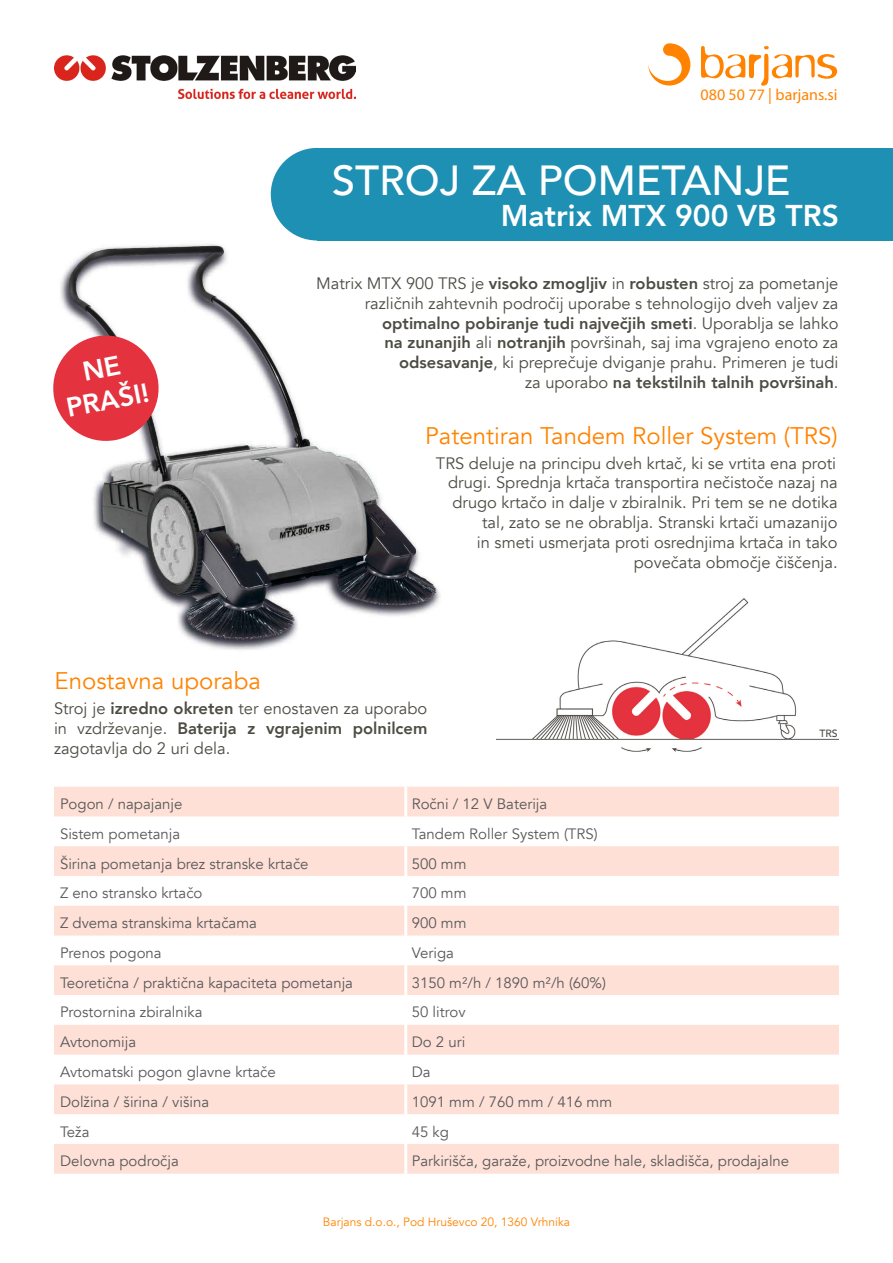
<style>
.page{position:relative;width:893px;height:1263px;background:#fff}
.page>*{position:absolute;margin:0;border:0;box-sizing:border-box;transform-origin:0 0}
.t1{font:500 42px "Avenir";color:#fff}
.t2{font:800 30px "Avenir";color:#fff}
.t3{font:800 27px/32.4px "Avenir";color:#fff;text-align:center}
.t4{font:24px "Avenir";color:#ff8300}
.t5{font:16.5px/19.8px "Avenir";color:#4d4c44;text-align:right}
.t6{font:16.05px "Myriad Pro";color:#ff8300}
.t7{font:15px "Avenir";color:#58595b}
.t8{font:12px "Avenir";color:#ff8300}
.t9{font:500 10.5px "Avenir";color:#4d4c44}
.s1{font-weight:800}
</style>
<div class="page">
<img style="left:60px;top:229px;width:405px;height:421px">
<div style="left:271px;top:148px;width:92px;height:92px;background:#1e90b3;border-radius:50%"></div>
<div style="left:317px;top:148px;width:576px;height:92px;background:#1e90b3"></div>
<svg style="left:648px;top:43px;width:42px;height:43px"></svg>
<svg style="left:701px;top:46px;width:136px;height:40px"></svg>
<img style="left:54px;top:55px;width:302px;height:44px">
<svg style="left:54px;top:787px;width:785px;height:387px;fill:#ffe0d7"></svg>
<hr style="left:404px;top:787px;width:3px;height:29px;background:#fff">
<hr style="left:404px;top:816px;width:3px;height:30px;background:#fff">
<hr style="left:404px;top:846px;width:3px;height:30px;background:#fff">
<hr style="left:404px;top:876px;width:3px;height:30px;background:#fff">
<hr style="left:404px;top:906px;width:3px;height:29px;background:#fff">
<hr style="left:404px;top:935px;width:3px;height:30px;background:#fff">
<hr style="left:404px;top:965px;width:3px;height:30px;background:#fff">
<hr style="left:404px;top:995px;width:3px;height:30px;background:#fff">
<hr style="left:404px;top:1025px;width:3px;height:29px;background:#fff">
<hr style="left:404px;top:1054px;width:3px;height:30px;background:#fff">
<hr style="left:404px;top:1084px;width:3px;height:30px;background:#fff">
<hr style="left:404px;top:1114px;width:3px;height:30px;background:#fff">
<hr style="left:404px;top:1144px;width:3px;height:30px;background:#fff">
<img style="left:496px;top:598px;width:343px;height:154px">
<svg style="left:53px;top:331px;width:110px;height:114px"></svg>
<p class="t6" style="left:701px;top:85px;width:139px">080 50 77 | barjans.si</p>
<h3 class="t3" style="left:57px;top:360px;width:85px;rotate:-11deg">NE<br>PRAŠI!</h3>
<h3 class="t4" style="left:55px;top:667px;width:208px">Enostavna uporaba</h3>
<h1 class="t1" style="left:332px;top:144px;width:460px">STROJ ZA POMETANJE</h1>
<h2 class="t2" style="left:501px;top:192px;width:340px">Matrix MTX 900 VB TRS</h2>
<p class="t5" style="left:316px;top:274px;width:524px">Matrix MTX 900 TRS je <span class="s1">visoko zmogljiv</span> in <span class="s1">robusten</span> stroj za pometanje različnih zahtevnih področij uporabe s tehnologijo dveh valjev za <span class="s1">optimalno pobiranje tudi največjih smeti</span>. Uporablja se lahko<br><span class="s1">na zunanjih</span> ali <span class="s1">notranjih</span> površinah, saj ima vgrajeno enoto za <span class="s1">odsesavanje</span>, ki preprečuje dviganje prahu. Primeren je tudi<br>za uporabo <span class="s1">na tekstilnih talnih površinah</span>.</p>
<h3 class="t4" style="left:425px;top:421px;width:414px">Patentiran Tandem Roller System (TRS)</h3>
<p class="t5" style="left:436px;top:453px;width:403px">TRS deluje na principu dveh krtač, ki se vrtita ena proti drugi. Sprednja krtača transportira nečistoče nazaj na drugo krtačo in dalje v zbiralnik. Pri tem se ne dotika tal, zato se ne obrablja. Stranski krtači umazanijo<br>in smeti usmerjata proti osrednjima krtača in tako povečata območje čiščenja.</p>
<p class="t5" style="left:54px;top:699px;width:375px;text-align:justify">Stroj je <span class="s1">izredno okreten</span> ter enostaven za uporabo in vzdrževanje. <span class="s1">Baterija z vgrajenim polnilcem </span>zagotavlja do 2 uri dela.</p>
<p class="t7" style="left:60px;top:795px;width:124px">Pogon / napajanje</p>
<p class="t7" style="left:412px;top:795px;width:137px">Ročni / 12 V Baterija</p>
<p class="t7" style="left:60px;top:825px;width:122px">Sistem pometanja</p>
<p class="t7" style="left:412px;top:825px;width:187px">Tandem Roller System (TRS)</p>
<p class="t7" style="left:60px;top:854px;width:250px">Širina pometanja brez stranske krtače</p>
<p class="t7" style="left:412px;top:854px;width:56px">500 mm</p>
<p class="t7" style="left:60px;top:884px;width:144px">Z eno stransko krtačo</p>
<p class="t7" style="left:412px;top:884px;width:56px">700 mm</p>
<p class="t7" style="left:60px;top:914px;width:198px">Z dvema stranskima krtačama</p>
<p class="t7" style="left:412px;top:914px;width:56px">900 mm</p>
<p class="t7" style="left:60px;top:944px;width:103px">Prenos pogona</p>
<p class="t7" style="left:412px;top:944px;width:44px">Veriga</p>
<p class="t7" style="left:60px;top:973px;width:295px">Teoretična / praktična kapaciteta pometanja</p>
<p class="t7" style="left:412px;top:973px;width:196px">3150 m²/h / 1890 m²/h (60%)</p>
<p class="t7" style="left:60px;top:1003px;width:144px">Prostornina zbiralnika</p>
<p class="t7" style="left:412px;top:1003px;width:55px">50 litrov</p>
<p class="t7" style="left:60px;top:1033px;width:78px">Avtonomija</p>
<p class="t7" style="left:412px;top:1033px;width:55px">Do 2 uri</p>
<p class="t7" style="left:60px;top:1063px;width:217px">Avtomatski pogon glavne krtače</p>
<p class="t7" style="left:412px;top:1063px;width:20px">Da</p>
<p class="t7" style="left:60px;top:1092px;width:151px">Dolžina / širina / višina</p>
<p class="t7" style="left:412px;top:1092px;width:202px">1091 mm / 760 mm / 416 mm</p>
<p class="t7" style="left:60px;top:1122px;width:31px">Teža</p>
<p class="t7" style="left:412px;top:1122px;width:39px">45 kg</p>
<p class="t7" style="left:60px;top:1152px;width:120px">Delovna področja</p>
<p class="t7" style="left:412px;top:1152px;width:379px">Parkirišča, garaže, proizvodne hale, skladišča, prodajalne</p>
<p class="t8" style="left:323px;top:1215px;width:249px">Barjans d.o.o., Pod Hruševco 20, 1360 Vrhnika</p>
<p class="t9" style="left:819px;top:724px;width:20px">TRS</p>
</div>
